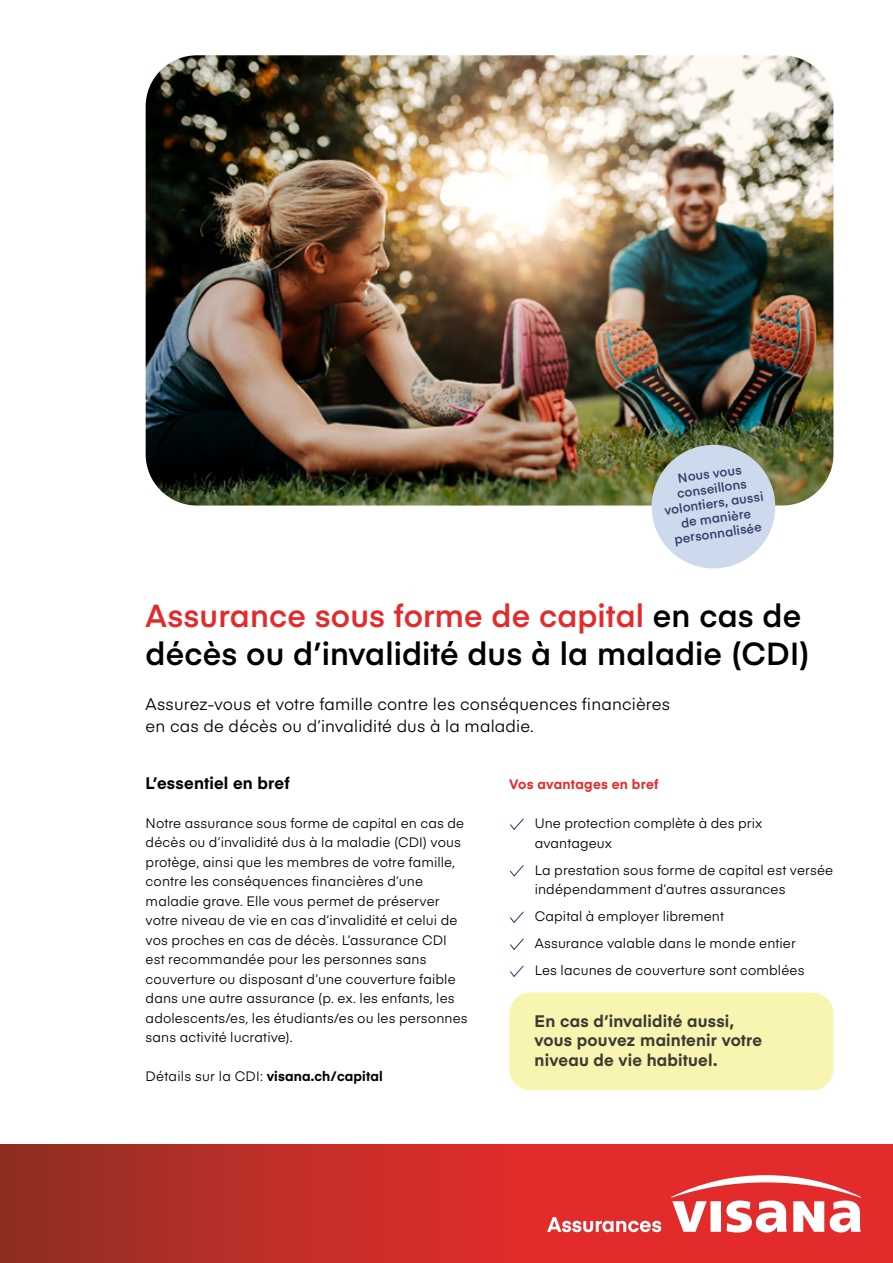
<style>
.page{position:relative;width:893px;height:1263px;background:#fff}
.page>*{position:absolute;margin:0;border:0;box-sizing:border-box;transform-origin:0 0}
.t1{font:600 31.5px/37.5px "Eina 03";letter-spacing:.005em;color:#000}
.t2{font:16.5px/22.5px "Eina 03";letter-spacing:.01em;color:#000}
._5_Mengentext{font:700 16.5px "Eina 03";letter-spacing:.01em;color:#3d3c34}
.t3{font:700 16.5px "Eina 03";letter-spacing:.01em;color:#000}
.t4{font:13.5px/19.5px "Eina 03";letter-spacing:.01em;color:#000}
.t5{font:700 13.5px "Eina 03";letter-spacing:.01em;color:#000}
.t6{font:700 13.5px "Eina 03";letter-spacing:.02em;color:#e42b2b}
.t7{font:600 12.75px "Eina 03";color:#34426a}
.s1{color:#e42b2b}
.s2{font-weight:400}
</style>
<div class="page">
<svg style="left:510px;top:818px;width:14px;height:12px"></svg>
<svg style="left:510px;top:865px;width:14px;height:12px"></svg>
<svg style="left:510px;top:911px;width:14px;height:12px"></svg>
<svg style="left:510px;top:938px;width:14px;height:12px"></svg>
<svg style="left:510px;top:965px;width:14px;height:12px"></svg>
<div style="left:509px;top:992px;width:324px;height:98px;background:#f8f5b0;border-radius:21px"></div>
<img style="left:146px;top:55px;width:687px;height:450px">
<svg style="left:645px;top:438px;width:137px;height:131px;background:#bfcacd"></svg>
<svg style="left:0;top:1144px;width:893px;height:119px;background:#c82d28"></svg>
<svg style="left:671px;top:1175px;width:190px;height:57px"></svg>
<svg style="left:547px;top:1217px;width:114px;height:15px"></svg>
<p class="t7" style="left:677px;top:469px;width:66px;rotate:-8deg">Nous vous</p>
<p class="t7" style="left:676px;top:484px;width:72px;rotate:-8deg">conseillons</p>
<p class="t7" style="left:663px;top:501px;width:101px;rotate:-8deg">volontiers, aussi</p>
<p class="t7" style="left:680px;top:514px;width:72px;rotate:-8deg">de manière</p>
<p class="t7" style="left:673px;top:530px;width:90px;rotate:-8deg">personnalisée</p>
<p class="t1" style="left:146px;top:595px;width:666px"><span class="s1">Assurance sous forme de capital</span> en cas de décès ou d’invalidité dus à la maladie (CDI)</p>
<p class="t2" style="left:146px;top:691px;width:526px">Assurez-vous et votre famille contre les conséquences financières en cas de décès ou d’invalidité dus à la maladie.</p>
<p class="t3" style="left:146px;top:770px;width:146px">L’essentiel en bref</p>
<p class="t4" style="left:146px;top:812px;width:324px">Notre assurance sous forme de capital en cas de décès ou d’invalidité dus à la maladie (CDI) vous protège, ainsi que les membres de votre famille, contre les conséquences financières d’une maladie grave. Elle vous permet de préserver votre niveau de vie en cas d’invalidité et celui de vos proches en cas de décès. L’assurance CDI est recommandée pour les personnes sans couverture ou disposant d’une couverture faible dans une autre assurance (p. ex. les enfants, les adolescents/es, les étudiants/es ou les personnes sans activité lucrative).</p>
<p class="t5" style="left:146px;top:1066px;width:239px"><span class="s2">Détails sur la CDI:</span> visana.ch/capital</p>
<p class="t6" style="left:509px;top:774px;width:151px">Vos avantages en bref</p>
<p class="t4" style="left:535px;top:813px;width:229px">Une protection complète à des prix avantageux</p>
<p class="t4" style="left:535px;top:859px;width:300px">La prestation sous forme de capital est versée indépendamment d’autres assurances</p>
<p class="t4" style="left:535px;top:906px;width:191px">Capital à employer librement</p>
<p class="t4" style="left:535px;top:933px;width:263px">Assurance valable dans le monde entier</p>
<p class="t4" style="left:535px;top:960px;width:271px">Les lacunes de couverture sont comblées</p>
<p class="_5_Mengentext" style="left:535px;top:1009px;width:201px">En cas d’invalidité aussi,</p>
<p class="_5_Mengentext" style="left:535px;top:1028px;width:229px">vous pouvez maintenir votre</p>
<p class="_5_Mengentext" style="left:535px;top:1048px;width:184px">niveau de vie habituel.</p>
</div>
